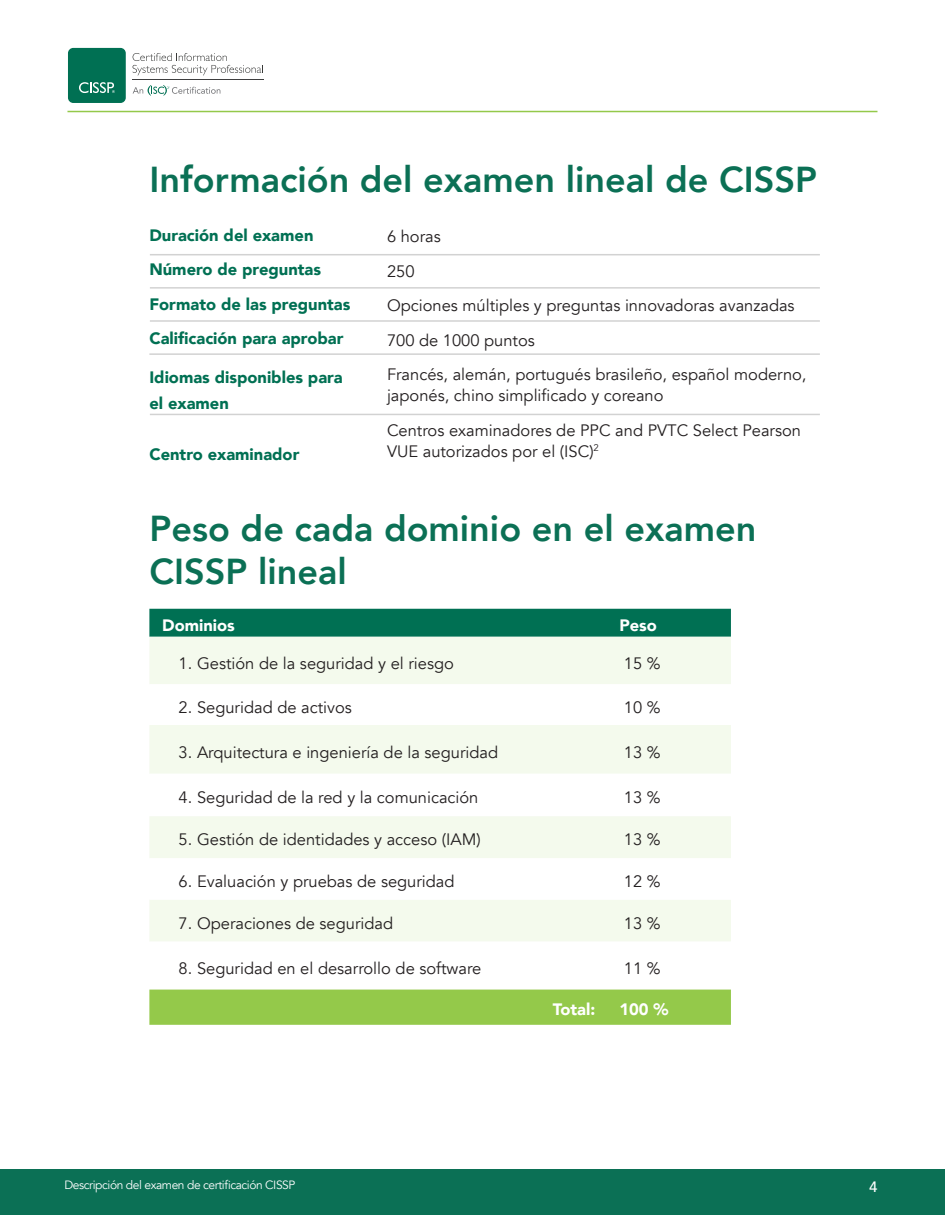
<style>
.page{position:relative;width:945px;height:1215px;background:#fff}
.page>*{position:absolute;margin:0;border:0;box-sizing:border-box;transform-origin:0 0}
.Green_Headlines_Big{font:800 36px/43.2px "Avenir";color:#0b7055}
.t1{font:16.5px/21px "Avenir";color:#231f20}
.t2{font:900 16.5px/25.5px "Avenir";color:#007053}
.t3{font:900 16.5px "Avenir";color:#fff}
.t4{font:500 15px "Avenir";color:#fff}
.t5{font:12px "Avenir";letter-spacing:-.035em;color:#fff}
</style>
<div class="page">
<hr style="left:67px;top:111px;width:810px;height:1px;background:#94c94a">
<div style="left:0;top:1170px;width:945px;height:45px;background:#0b7055"></div>
<div style="left:68px;top:48px;width:58px;height:55px;background:#007053;border-radius:5px"></div>
<svg style="left:133px;top:53px;width:130px;height:22px"></svg>
<hr style="left:133px;top:80px;width:131px;height:1px;background:#3e3e3f">
<svg style="left:133px;top:85px;width:87px;height:11px"></svg>
<svg style="left:79px;top:82px;width:36px;height:11px"></svg>
<div style="left:149px;top:609px;width:582px;height:28px;background:#007053"></div>
<div style="left:149px;top:637px;width:582px;height:47px;background:#f4faed"></div>
<svg style="left:149px;top:725px;width:582px;height:265px;fill:#f8fcf4"></svg>
<div style="left:149px;top:990px;width:582px;height:35px;background:#94c94a"></div>
<hr style="left:150px;top:254px;width:670px;height:1px;background:#d2d2d2">
<hr style="left:150px;top:287px;width:670px;height:2px;background:#d2d2d2">
<hr style="left:150px;top:320px;width:670px;height:2px;background:#d2d2d2">
<hr style="left:149px;top:353px;width:671px;height:2px;background:#d2d2d2">
<hr style="left:150px;top:414px;width:670px;height:1px;background:#d2d2d2">
<p class="Green_Headlines_Big" style="left:149px;top:158px;width:669px">Información del examen lineal de CISSP</p>
<p class="t2" style="left:149px;top:222px;width:166px">Duración del examen</p>
<p class="t2" style="left:149px;top:256px;width:173px">Número de preguntas</p>
<p class="t2" style="left:149px;top:291px;width:202px">Formato de las preguntas</p>
<p class="t2" style="left:149px;top:325px;width:196px">Calificación para aprobar</p>
<p class="t2" style="left:149px;top:364px;width:195px">Idiomas disponibles para el examen</p>
<p class="t2" style="left:149px;top:441px;width:151px">Centro examinador</p>
<p class="t1" style="left:387px;top:226px;width:55px">6 horas</p>
<p class="t1" style="left:387px;top:261px;width:29px">250</p>
<p class="t1" style="left:387px;top:295px;width:409px">Opciones múltiples y preguntas innovadoras avanzadas</p>
<p class="t1" style="left:387px;top:330px;width:149px">700 de 1000 puntos</p>
<p class="t1" style="left:387px;top:364px;width:421px">Francés, alemán, portugués brasileño, español moderno, japonés, chino simplificado y coreano</p>
<p class="t1" style="left:387px;top:420px;width:416px">Centros examinadores de PPC and PVTC Select Pearson<br>VUE autorizados por el (ISC)<sup>2</sup></p>
<p class="Green_Headlines_Big" style="left:149px;top:507px;width:609px">Peso de cada dominio en el examen<br>CISSP lineal</p>
<p class="t3" style="left:162px;top:611px;width:74px">Dominios</p>
<p class="t3" style="left:619px;top:611px;width:39px">Peso</p>
<p class="t1" style="left:179px;top:653px;width:277px">1. Gestión de la seguridad y el riesgo</p>
<p class="t1" style="left:624px;top:653px;width:38px">15 %</p>
<p class="t1" style="left:179px;top:697px;width:175px">2. Seguridad de activos</p>
<p class="t1" style="left:624px;top:697px;width:38px">10 %</p>
<p class="t1" style="left:179px;top:742px;width:321px">3. Arquitectura e ingeniería de la seguridad</p>
<p class="t1" style="left:624px;top:742px;width:38px">13 %</p>
<p class="t1" style="left:179px;top:787px;width:301px">4. Seguridad de la red y la comunicación</p>
<p class="t1" style="left:624px;top:787px;width:38px">13 %</p>
<p class="t1" style="left:179px;top:830px;width:304px">5. Gestión de identidades y acceso (IAM)</p>
<p class="t1" style="left:624px;top:830px;width:38px">13 %</p>
<p class="t1" style="left:179px;top:871px;width:277px">6. Evaluación y pruebas de seguridad</p>
<p class="t1" style="left:624px;top:871px;width:38px">12 %</p>
<p class="t1" style="left:179px;top:913px;width:216px">7. Operaciones de seguridad</p>
<p class="t1" style="left:624px;top:913px;width:38px">13 %</p>
<p class="t1" style="left:179px;top:958px;width:304px">8. Seguridad en el desarrollo de software</p>
<p class="t1" style="left:624px;top:958px;width:38px">11 %</p>
<p class="t3" style="left:553px;top:996px;width:44px">Total:</p>
<p class="t3" style="left:619px;top:996px;width:51px">100 %</p>
<p class="t5" style="left:64px;top:1178px;width:232px">Descripción del examen de certificación CISSP</p>
<p class="t4" style="left:869px;top:1173px;width:10px">4</p>
</div>
